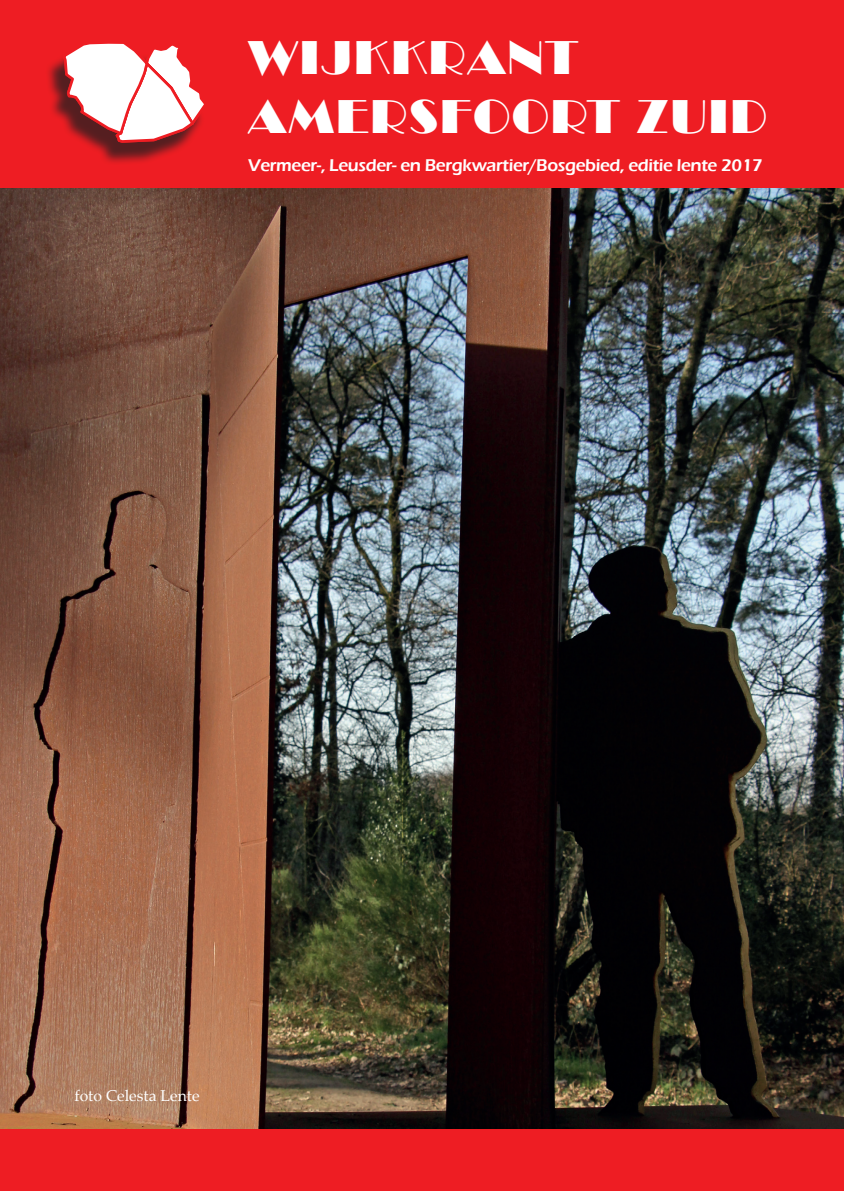
<style>
.page{position:relative;width:844px;height:1191px;background:#fff}
.page>*{position:absolute;margin:0;border:0;box-sizing:border-box;transform-origin:0 0}
.t1{font:49px/58.8px "Broadway";letter-spacing:.03em;color:#fff}
.t2{font:600 17.5px "Eras ITC";letter-spacing:-.02em;color:#fff}
.t3{font:15.75px "Palatino Linotype";color:#fff}
</style>
<div class="page">
<div style="left:0;top:0;width:843px;height:188px;background:#ee1d23"></div>
<div style="left:0;top:1129px;width:843px;height:62px;background:#ee1d23"></div>
<div style="left:45px;top:48px;width:159px;height:118px;background:#231f20;opacity:.75"></div>
<svg style="left:63px;top:43px;width:141px;height:100px"></svg>
<img style="left:0;top:189px;width:843px;height:940px">
<h1 class="t1" style="left:248px;top:29px;width:520px">WIJKKRANT<br>AMERSFOORT ZUID</h1>
<p class="t2" style="left:248px;top:155px;width:516px">Vermeer-, Leusder- en Bergkwartier/Bosgebied, editie lente 2017</p>
<p class="t3" style="left:74px;top:1084px;width:126px">foto Celesta Lente</p>
</div>
